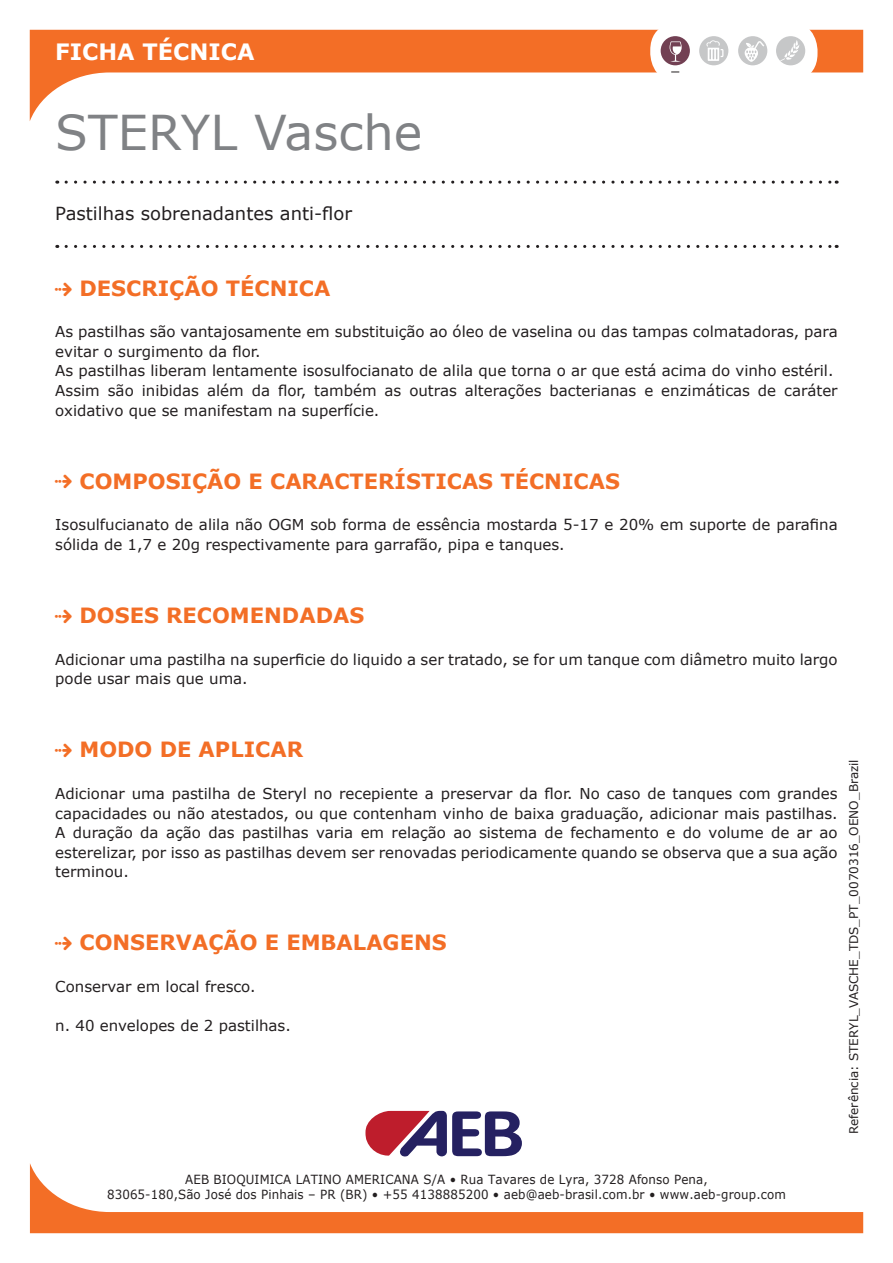
<style>
.page{position:relative;width:893px;height:1263px;background:#fff}
.page>*{position:absolute;margin:0;border:0;box-sizing:border-box;transform-origin:0 0}
.Famiglia{font:48px "Verdana";color:#808285}
.Scheda_Technica_tito{font:700 22.5px "Verdana";color:#fff}
.t1{font:700 21px "Verdana";color:#f36e26}
.Benefici_prodotto{font:18px "Verdana";color:#231f20}
.testo_ok{font:15px/19.5px "Verdana";color:#231f20}
.t2{font:12.6px/15.1px "Verdana";letter-spacing:.01em;color:#231f20;text-align:center;scale:.94 1}
.Reference{font:12px "Verdana";color:#231f20}
</style>
<div class="page">
<svg style="left:30px;top:30px;width:833px;height:91px"></svg>
<svg style="left:30px;top:1163px;width:833px;height:70px"></svg>
<svg style="left:365px;top:1110px;width:157px;height:47px"></svg>
<div style="left:650px;top:22px;width:167px;height:60px;background:#fff;border-radius:28px"></div>
<div style="left:776px;top:36px;width:29px;height:29px;background:#c6c7c8;border-radius:50%"></div>
<svg style="left:780px;top:40px;width:20px;height:21px"></svg>
<div style="left:738px;top:36px;width:29px;height:29px;background:#c6c7c8;border-radius:50%"></div>
<div style="left:661px;top:36px;width:29px;height:29px;background:#724053;border-radius:50%"></div>
<div style="left:699px;top:36px;width:29px;height:29px;background:#c6c7c8;border-radius:50%"></div>
<svg style="left:706px;top:40px;width:17px;height:21px"></svg>
<svg style="left:670px;top:41px;width:12px;height:21px"></svg>
<svg style="left:745px;top:41px;width:19px;height:21px"></svg>
<svg style="left:66px;top:181px;width:771px;height:3px"></svg>
<svg style="left:66px;top:245px;width:771px;height:3px"></svg>
<p class="Scheda_Technica_tito" style="left:55px;top:37px;width:201px">FICHA TÉCNICA</p>
<p class="Famiglia" style="left:55px;top:102px;width:369px">STERYL Vasche</p>
<p class="Benefici_prodotto" style="left:55px;top:202px;width:298px">Pastilhas sobrenadantes anti-flor</p>
<p class="t1" style="left:79px;top:275px;width:252px">DESCRIÇÃO TÉCNICA</p>
<p class="testo_ok" style="left:55px;top:322px;width:784px">As pastilhas são vantajosamente em substituição ao óleo de vaselina ou das tampas colmatadoras, para evitar o surgimento da flor.</p>
<p class="testo_ok" style="left:55px;top:361px;width:780px">As pastilhas liberam lentamente isosulfocianato de alila que torna o ar que está acima do vinho estéril.</p>
<p class="testo_ok" style="left:55px;top:380px;width:784px">Assim são inibidas além da flor, também as outras alterações bacterianas e enzimáticas de caráter oxidativo que se manifestam na superfície.</p>
<p class="t1" style="left:79px;top:467px;width:542px">COMPOSIÇÃO E CARACTERÍSTICAS TÉCNICAS</p>
<p class="testo_ok" style="left:55px;top:515px;width:784px">Isosulfucianato de alila não OGM sob forma de essência mostarda 5-17 e 20% em suporte de parafina sólida de 1,7 e 20g respectivamente para garrafão, pipa e tanques.</p>
<p class="t1" style="left:79px;top:602px;width:286px">DOSES RECOMENDADAS</p>
<p class="testo_ok" style="left:55px;top:649px;width:784px">Adicionar uma pastilha na superficie do liquido a ser tratado, se for um tanque com diâmetro muito largo pode usar mais que uma.</p>
<p class="t1" style="left:79px;top:736px;width:225px">MODO DE APLICAR</p>
<p class="testo_ok" style="left:55px;top:783px;width:784px;text-align:justify">Adicionar uma pastilha de Steryl no recepiente a preservar da flor. No caso de tanques com grandes capacidades ou não atestados, ou que contenham vinho de baixa graduação, adicionar mais pastilhas.<br>A duração da ação das pastilhas varia em relação ao sistema de fechamento e do volume de ar ao esterelizar, por isso as pastilhas devem ser renovadas periodicamente quando se observa que a sua ação terminou.</p>
<p class="t1" style="left:79px;top:929px;width:369px">CONSERVAÇÃO E EMBALAGENS</p>
<p class="testo_ok" style="left:55px;top:976px;width:202px">Conservar em local fresco.</p>
<p class="testo_ok" style="left:55px;top:1015px;width:237px">n. 40 envelopes de 2 pastilhas.</p>
<p class="Reference" style="left:846px;top:1134px;width:376px;rotate:-90deg">Referência: STERYL_VASCHE_TDS_PT_0070316_OENO_Brazil</p>
<p class="t2" style="left:107px;top:1171px;width:724px">AEB BIOQUIMICA LATINO AMERICANA S/A • Rua Tavares de Lyra, 3728 Afonso Pena,<br>83065-180,São José dos Pinhais – PR (BR) • +55 4138885200 • aeb@aeb-brasil.com.br • www.aeb-group.com</p>
</div>
